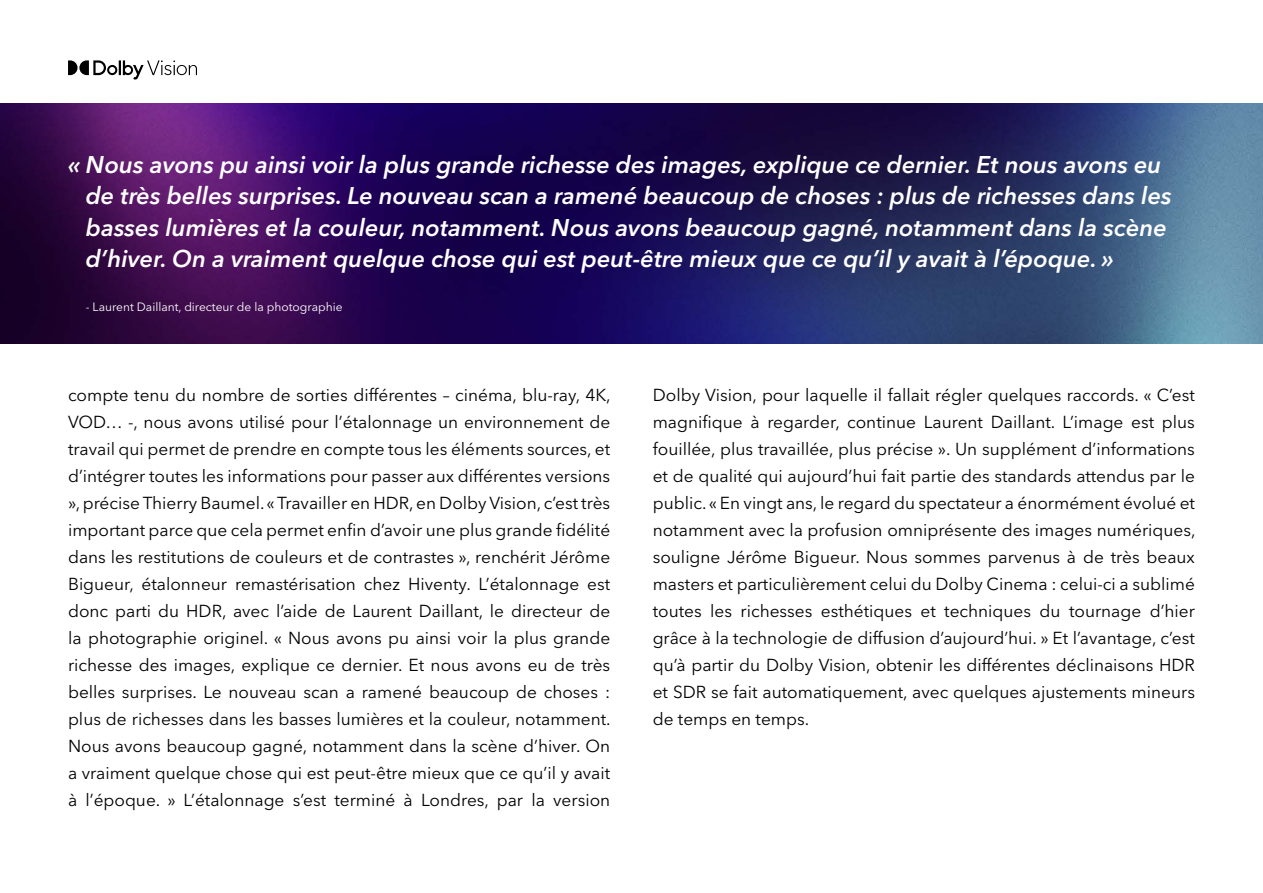
<style>
.page{position:relative;width:1263px;height:893px;background:#fff}
.page>*{position:absolute;margin:0;border:0;box-sizing:border-box;transform-origin:0 0}
.t1{font:italic 600 24px/31.5px "Avenir Next LT Pro";color:#fff}
.t2{font:17.25px/27px "Avenir Next LT Pro";color:#000;text-align:justify}
.t3{font:12px "Avenir Next LT Pro";color:#fff}
</style>
<div class="page">
<svg style="left:68px;top:60px;width:129px;height:20px"></svg>
<img style="left:0;top:103px;width:1263px;height:240px">
<p class="t1" style="left:86px;top:149px;width:1087px;text-indent:-18px">« Nous avons pu ainsi voir la plus grande richesse des images, explique ce dernier. Et nous avons eu de très belles surprises. Le nouveau scan a ramené beaucoup de choses : plus de richesses dans les basses lumières et la couleur, notamment. Nous avons beaucoup gagné, notamment dans la scène d’hiver. On a vraiment quelque chose qui est peut-être mieux que ce qu’il y avait à l’époque. »</p>
<p class="t3" style="left:86px;top:300px;width:258px">- Laurent Daillant, directeur de la photographie</p>
<p class="t2" style="left:68px;top:381px;width:544px">compte tenu du nombre de sorties différentes – cinéma, blu-ray, 4K, VOD… -, nous avons utilisé pour l’étalonnage un environnement de travail qui permet de prendre en compte tous les éléments sources, et d’intégrer toutes les informations pour passer aux différentes versions », précise Thierry Baumel. « Travailler en HDR, en Dolby Vision, c’est très important parce que cela permet enfin d’avoir une plus grande fidélité dans les restitutions de couleurs et de contrastes », renchérit Jérôme Bigueur, étalonneur remastérisation chez Hiventy. L’étalonnage est donc parti du HDR, avec l’aide de Laurent Daillant, le directeur de la photographie originel. « Nous avons pu ainsi voir la plus grande richesse des images, explique ce dernier. Et nous avons eu de très belles surprises. Le nouveau scan a ramené beaucoup de choses : plus de richesses dans les basses lumières et la couleur, notamment.<br>Nous avons beaucoup gagné, notamment dans la scène d’hiver. On a vraiment quelque chose qui est peut-être mieux que ce qu’il y avait à l’époque. » L’étalonnage s’est terminé à Londres, par la version</p>
<p class="t2" style="left:653px;top:381px;width:544px">Dolby Vision, pour laquelle il fallait régler quelques raccords. « C’est magnifique à regarder, continue Laurent Daillant. L’image est plus fouillée, plus travaillée, plus précise ». Un supplément d’informations et de qualité qui aujourd’hui fait partie des standards attendus par le public. « En vingt ans, le regard du spectateur a énormément évolué et notamment avec la profusion omniprésente des images numériques, souligne Jérôme Bigueur. Nous sommes parvenus à de très beaux masters et particulièrement celui du Dolby Cinema : celui-ci a sublimé toutes les richesses esthétiques et techniques du tournage d’hier grâce à la technologie de diffusion d’aujourd’hui. » Et l’avantage, c’est qu’à partir du Dolby Vision, obtenir les différentes déclinaisons HDR et SDR se fait automatiquement, avec quelques ajustements mineurs de temps en temps.</p>
</div>
